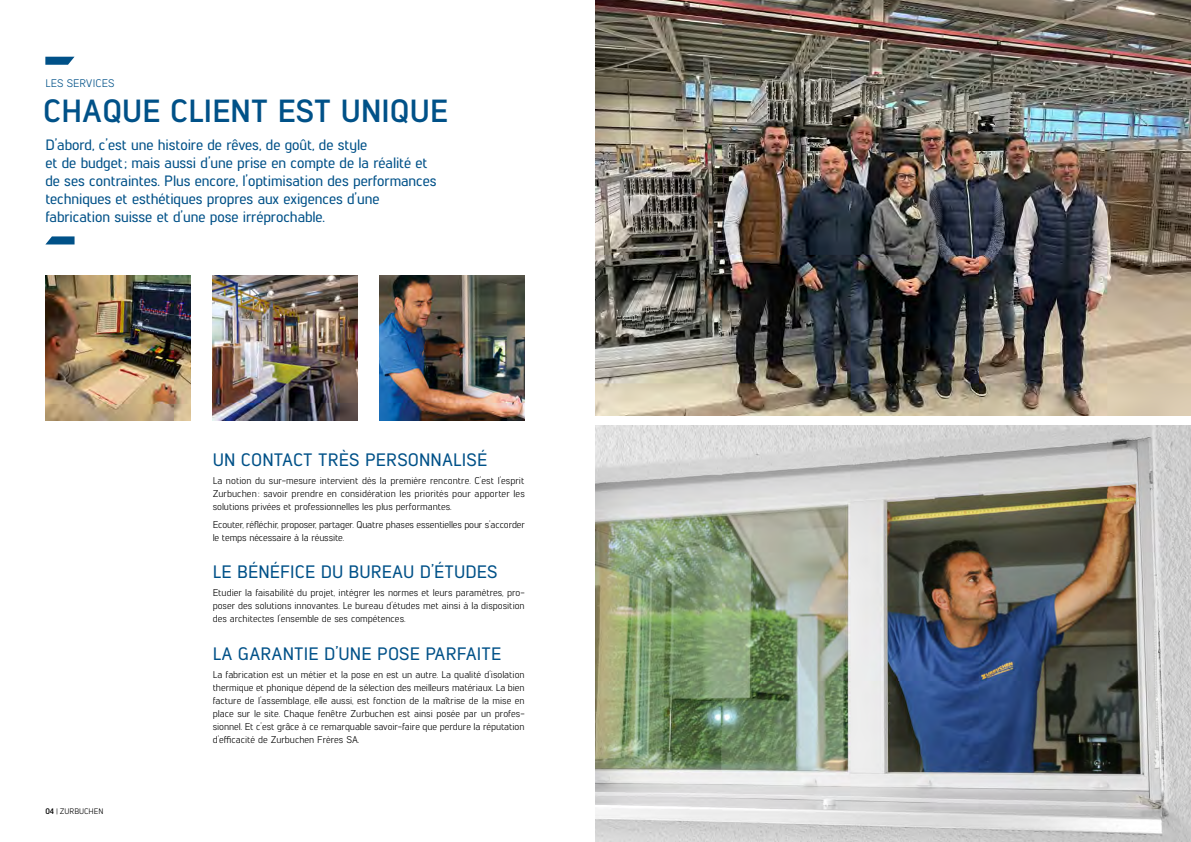
<style>
.page{position:relative;width:1191px;height:842px;background:#fff}
.page>*{position:absolute;margin:0;border:0;box-sizing:border-box;transform-origin:0 0}
.t1{font:700 32px "Lintel";letter-spacing:.005em;color:#005188}
.t2{font:500 18px "Lintel";letter-spacing:.005em;color:#005188}
.t3{font:500 15px/18px "Lintel";letter-spacing:-.005em;color:#005188}
.t4{font:11px "Lintel";letter-spacing:.005em;color:#005188}
.t5{font:9.8px/13px "Lintel";letter-spacing:-.005em;color:#000;text-align:justify}
.t6{font:8px "Lintel";letter-spacing:-.005em;color:#000}
.s1{font-weight:700}
</style>
<div class="page">
<img style="left:595px;top:426px;width:596px;height:416px">
<svg style="left:45px;top:57px;width:30px;height:8px"></svg>
<svg style="left:46px;top:236px;width:29px;height:8px"></svg>
<img style="left:45px;top:275px;width:145px;height:145px">
<img style="left:213px;top:275px;width:144px;height:145px">
<img style="left:380px;top:275px;width:145px;height:145px">
<img style="left:595px;top:0;width:596px;height:415px">
<p class="t4" style="left:45px;top:76px;width:70px">LES SERVICES</p>
<h1 class="t1" style="left:43px;top:89px;width:406px">CHAQUE CLIENT EST UNIQUE</h1>
<p class="t3" style="left:45px;top:135px;width:393px">D’abord, c’est une histoire de rêves, de goût, de style<br>et de budget; mais aussi d’une prise en compte de la réalité et de ses contraintes. Plus encore, l’optimisation des performances techniques et esthétiques propres aux exigences d’une fabrication suisse et d’une pose irréprochable.</p>
<p class="t6" style="left:45px;top:806px;width:60px"><span class="s1">04</span> | ZURBUCHEN</p>
<h2 class="t2" style="left:213px;top:447px;width:276px">UN CONTACT TRÈS PERSONNALISÉ</h2>
<p class="t5" style="left:213px;top:474px;width:314px">La notion du sur-mesure intervient dès la première rencontre. C’est l’esprit Zurbuchen : savoir prendre en considération les priorités pour apporter les solutions privées et professionnelles les plus performantes.</p>
<p class="t5" style="left:213px;top:517px;width:314px">Ecouter, réfléchir, proposer, partager. Quatre phases essentielles pour s’accorder le temps nécessaire à la réussite.</p>
<h2 class="t2" style="left:213px;top:559px;width:286px">LE BÉNÉFICE DU BUREAU D’ÉTUDES</h2>
<p class="t5" style="left:213px;top:586px;width:313px">Etudier la faisabilité du projet, intégrer les normes et leurs paramètres, pro&shy;poser des solutions innovantes. Le bureau d’études met ainsi à la disposition des architectes l’ensemble de ses compétences.</p>
<h2 class="t2" style="left:213px;top:641px;width:290px">LA GARANTIE D’UNE POSE PARFAITE</h2>
<p class="t5" style="left:213px;top:668px;width:313px">La fabrication est un métier et la pose en est un autre. La qualité d’isolation thermique et phonique dépend de la sélection des meilleurs matériaux. La bien facture de l’assemblage, elle aussi, est fonction de la maîtrise de la mise en place sur le site. Chaque fenêtre Zurbuchen est ainsi posée par un profes&shy;sionnel. Et c’est grâce à ce remarquable savoir-faire que perdure la réputation d’efficacité de Zurbuchen Frères SA.</p>
</div>
